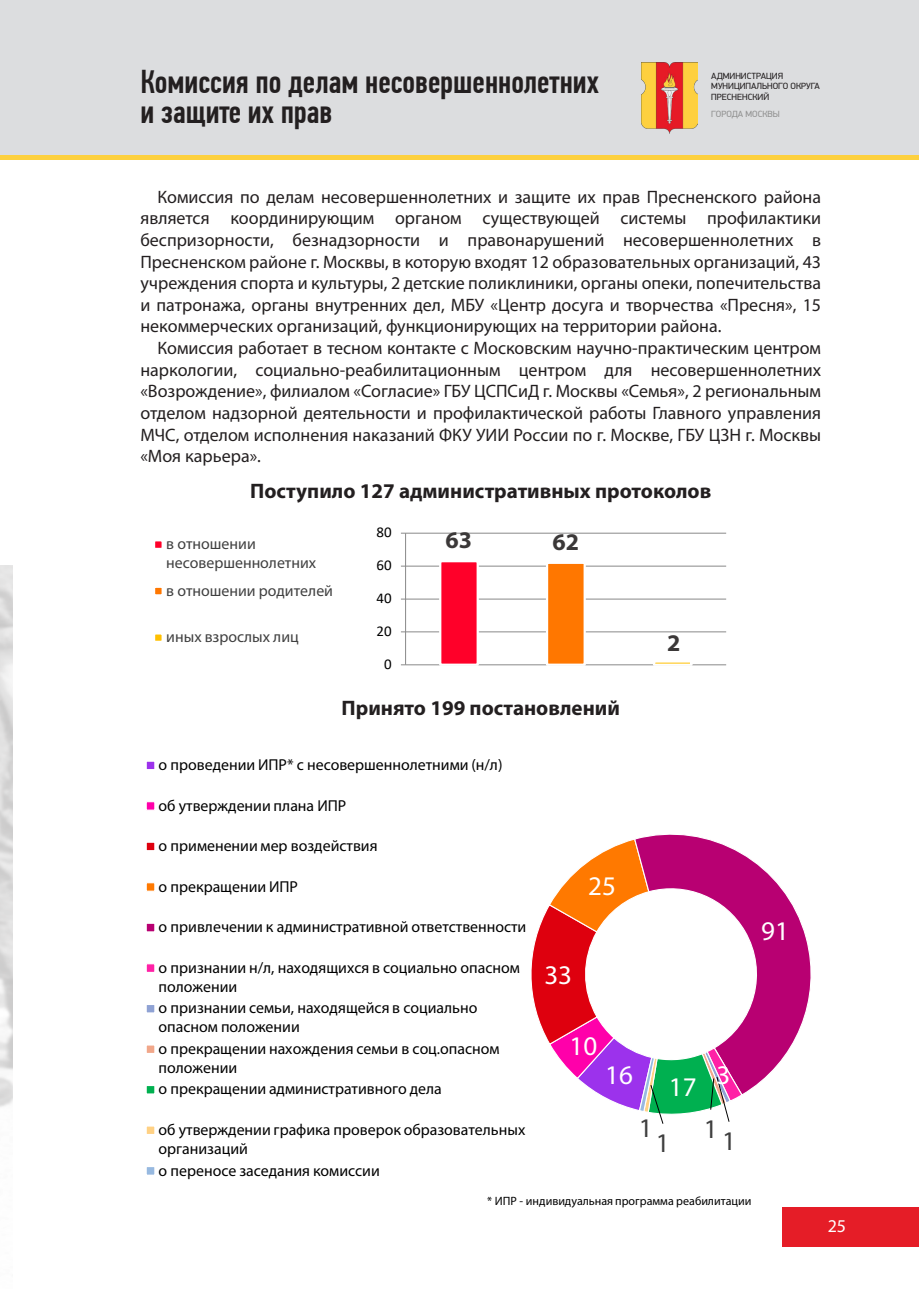
<style>
.page{position:relative;width:919px;height:1289px;background:#fff}
.page>*{position:absolute;margin:0;border:0;box-sizing:border-box;transform-origin:0 0}
.Заголовок{font:500 33px/30px "PF Din Text Comp Pro";color:#231f20}
.t1{font:27px/55.8px "Myriad Pro";color:#fff}
.t2{font:27px "Myriad Pro";color:#404040}
.t3{font:700 24px "Myriad Pro";color:#3b3838}
.Подзаголовок{font:700 21px "Myriad Pro";color:#231f20}
.текст_таб{font:18px/21.6px "Myriad Pro";color:#231f20;text-align:justify}
.t4{font:18px "Myriad Pro";color:#fff}
.t5{font:15.9px/18.9px "Myriad Pro";color:#000}
.t6{font:15.9px/18.9px "Myriad Pro";color:#404040}
.t7{font:15px "Calibri";color:#000}
.t8{font:12px "Myriad Pro";color:#000}
.Заголовок-2{font:9px/10.8px "PF Din Display Pro";color:#231f20}
.Заголовок-3{font:9px "PF Din Display Pro";color:#919191}
.s1{color:#404040}
</style>
<div class="page">
<div style="left:782px;top:1206px;width:136px;height:40px;background:#e51d27"></div>
<hr style="left:405px;top:664px;width:321px;height:1px;background:#898989">
<hr style="left:405px;top:631px;width:321px;height:1px;background:#898989">
<hr style="left:405px;top:598px;width:321px;height:1px;background:#898989">
<hr style="left:405px;top:565px;width:321px;height:1px;background:#898989">
<hr style="left:405px;top:533px;width:321px;height:1px;background:#898989">
<div style="left:440px;top:561px;width:37px;height:103px;background:#ff0029"></div>
<div style="left:439px;top:560px;width:40px;height:106px;border:2px solid #fff"></div>
<div style="left:547px;top:563px;width:37px;height:101px;background:#f70"></div>
<div style="left:546px;top:561px;width:39px;height:105px;border:2px solid #fff"></div>
<div style="left:653px;top:660px;width:39px;height:6px;border:2px solid #fff"></div>
<hr style="left:405px;top:533px;width:1px;height:131px;background:#898989">
<div style="left:154px;top:540px;width:9px;height:9px;background:#ff0029"></div>
<div style="left:153px;top:539px;width:11px;height:11px;border:2px solid #fff"></div>
<div style="left:154px;top:586px;width:9px;height:9px;background:#f70"></div>
<div style="left:153px;top:585px;width:11px;height:11px;border:2px solid #fff"></div>
<div style="left:153px;top:632px;width:11px;height:11px;background:#ffc000;border:2px solid #fff"></div>
<svg style="left:644px;top:834px;width:167px;height:260px;fill:#b80072"></svg>
<svg style="left:531px;top:837px;width:212px;height:287px"></svg>
<div style="left:146px;top:760px;width:9px;height:10px;background:#9c32ec;border:1px solid #fff"></div>
<div style="left:146px;top:801px;width:9px;height:9px;background:#f0a;border:1px solid #fff"></div>
<div style="left:146px;top:841px;width:9px;height:10px;background:#de000e;border:1px solid #fff"></div>
<div style="left:146px;top:882px;width:9px;height:9px;background:#ff7900;border:1px solid #fff"></div>
<div style="left:146px;top:922px;width:9px;height:10px;background:#b80072;border:1px solid #fff"></div>
<div style="left:146px;top:963px;width:9px;height:9px;background:#ff21a6;border:1px solid #fff"></div>
<div style="left:146px;top:1004px;width:9px;height:8px;background:#8fa2d4"></div>
<div style="left:146px;top:1003px;width:9px;height:10px;border:1px solid #fff"></div>
<div style="left:146px;top:1044px;width:9px;height:9px;background:#f1a78a"></div>
<div style="left:146px;top:1044px;width:9px;height:9px;border:1px solid #fff"></div>
<svg style="left:148px;top:1086px;width:5px;height:6px"></svg>
<div style="left:146px;top:1084px;width:9px;height:10px;border:1px solid #fff"></div>
<div style="left:146px;top:1125px;width:9px;height:9px;background:#ffd184"></div>
<div style="left:146px;top:1125px;width:9px;height:9px;border:1px solid #fff"></div>
<svg style="left:148px;top:1167px;width:5px;height:6px"></svg>
<div style="left:146px;top:1165px;width:9px;height:10px;border:1px solid #fff"></div>
<div style="left:13px;top:0;width:905px;height:155px;background:#dcdddf"></div>
<hr style="left:13px;top:155px;width:905px;height:4px;background:#fdd03e">
<img style="left:641px;top:63px;width:56px;height:70px">
<div style="left:0;top:0;width:13px;height:155px;background:#dcdddf"></div>
<hr style="left:0;top:155px;width:13px;height:4px;background:#fdd03e">
<img style="left:0;top:565px;width:13px;height:542px">
<p class="Заголовок" style="left:140px;top:67px;width:460px">Комиссия по делам несовершеннолетних и защите их прав</p>
<p class="Заголовок-2" style="left:711px;top:70px;width:73px">АДМИНИСТРАЦИЯ</p>
<p class="Заголовок-2" style="left:711px;top:81px;width:110px">МУНИЦИПАЛЬНОГО ОКРУГА<br>ПРЕСНЕНСКИЙ</p>
<p class="Заголовок-3" style="left:711px;top:108px;width:70px">ГОРОДА МОСКВЫ</p>
<p class="текст_таб" style="left:140px;top:186px;width:682px;text-indent:17px">Комиссия по делам несовершеннолетних и защите их прав Пресненского района является координирующим органом существующей системы профилактики беспризорности, безнадзорности и правонарушений несовершеннолетних в Пресненском районе г. Москвы, в которую входят 12 образовательных организаций, 43 учреждения спорта и культуры, 2 детские поликлиники, органы опеки, попечительства и патронажа, органы внутренних дел, МБУ «Центр досуга и творчества «Пресня», 15 некоммерческих организаций, функционирующих на территории района.</p>
<p class="текст_таб" style="left:140px;top:337px;width:682px;text-indent:17px">Комиссия работает в тесном контакте с Московским научно-практическим центром наркологии, социально-реабилитационным центром для несовершеннолетних «Возрождение», филиалом «Согласие» ГБУ ЦСПСиД г. Москвы «Семья», 2 региональным отделом надзорной деятельности и профилактической работы Главного управления МЧС, отделом исполнения наказаний ФКУ УИИ России по г. Москве, ГБУ ЦЗН г. Москвы «Моя карьера».</p>
<p class="Подзаголовок" style="left:250px;top:477px;width:462px">Поступило 127 административных протоколов</p>
<p class="t6" style="left:166px;top:534px;width:151px">в отношении несовершеннолетних</p>
<p class="t6" style="left:166px;top:580px;width:168px">в отношении родителей</p>
<p class="t6" style="left:166px;top:627px;width:134px">иных взрослых лиц</p>
<p class="t7" style="left:376px;top:522px;width:17px">80</p>
<p class="t7" style="left:376px;top:555px;width:17px">60</p>
<p class="t7" style="left:376px;top:588px;width:17px">40</p>
<p class="t7" style="left:376px;top:620px;width:17px">20</p>
<p class="t7" style="left:384px;top:653px;width:9px">0</p>
<p class="t3" style="left:445px;top:524px;width:28px">63</p>
<p class="t3" style="left:552px;top:526px;width:28px">62</p>
<p class="Подзаголовок" style="left:341px;top:694px;width:280px">Принято 199 постановлений</p>
<p class="t3" style="left:667px;top:627px;width:15px">2</p>
<p class="t5" style="left:158px;top:755px;width:345px">о проведении ИПР* с несовершеннолетними (н/л)</p>
<p class="t5" style="left:158px;top:795px;width:189px">об утверждении плана ИПР</p>
<p class="t5" style="left:158px;top:836px;width:220px">о применении мер воздействия</p>
<p class="t5" style="left:158px;top:876px;width:141px">о прекращении ИПР</p>
<p class="t5" style="left:158px;top:917px;width:369px">о привлечении к административной ответственности</p>
<p class="t5" style="left:158px;top:957px;width:363px">о признании н/л, находящихся в социально опасном положении</p>
<p class="t5" style="left:158px;top:998px;width:320px">о признании семьи, находящейся в социально опасном положении</p>
<p class="t5" style="left:158px;top:1038px;width:342px">о прекращении нахождения семьи в соц.опасном положении</p>
<p class="t5" style="left:158px;top:1079px;width:285px">о прекращении административного дела</p>
<p class="t5" style="left:158px;top:1119px;width:368px">об утверждении графика проверок образовательных организаций</p>
<p class="t5" style="left:158px;top:1160px;width:223px">о переносе заседания комиссии</p>
<p class="t8" style="left:487px;top:1193px;width:266px">* ИПР - индивидуальная программа реабилитации</p>
<p class="t1" style="left:588px;top:857px;width:29px">25</p>
<p class="t1" style="left:544px;top:946px;width:29px">33</p>
<p class="t1" style="left:569px;top:1017px;width:29px">10</p>
<p class="t1" style="left:716px;top:1046px;width:15px">3</p>
<p class="t1" style="left:605px;top:1046px;width:29px">16</p>
<p class="t1" style="left:656px;top:1058px;width:42px;text-indent:13px">17<br><span class="s1">1</span></p>
<p class="t2" style="left:639px;top:1111px;width:15px">1</p>
<p class="t2" style="left:703px;top:1111px;width:15px">1</p>
<p class="t2" style="left:722px;top:1123px;width:15px">1</p>
<p class="t1" style="left:761px;top:902px;width:29px">91</p>
<p class="t4" style="left:827px;top:1214px;width:20px">25</p>
</div>
